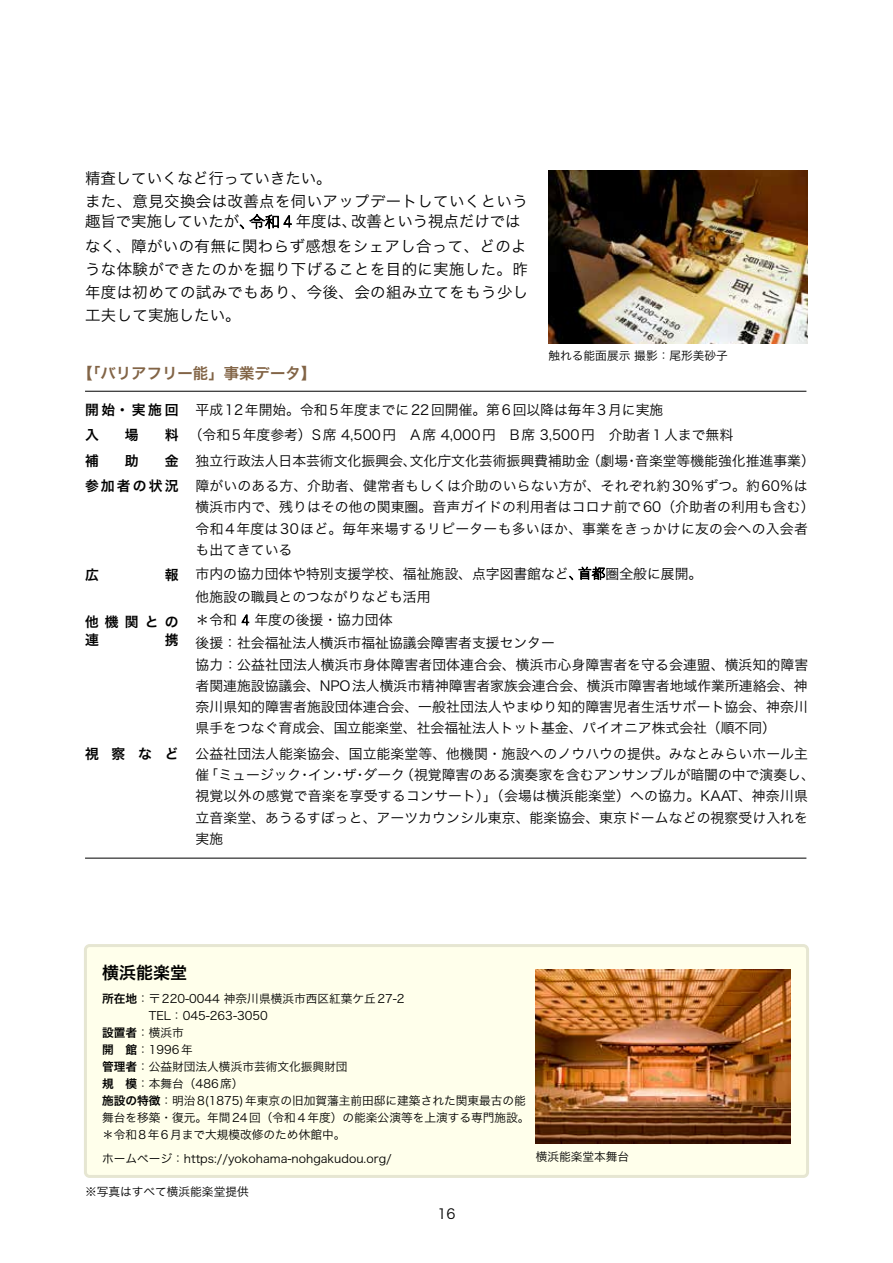
<style>
.page{position:relative;width:893px;height:1263px;background:#fff}
.page>*{position:absolute;margin:0;border:0;box-sizing:border-box;transform-origin:0 0}
.t1{font:16.95px "Hira Kaku Std N W6";color:#000}
.t2{font:15.45px/22.8px "Hira Kaku Std N W3";letter-spacing:.025em;color:#000}
.t3{font:15.45px "Hira Kaku Std N W6";color:#826446}
.t4{font:13.8px/21.3px "Hira Kaku Std N W3";letter-spacing:.005em;color:#000}
.t5{font:13.8px/25.5px "Hira Kaku Std N W6";letter-spacing:.19em;color:#000}
.t6{font:11.7px/17px "Hira Kaku Std N W3";color:#000}
.s1{font-family:"Yu Gothic UI";font-weight:300}
.s2{font-family:"Hira Kaku Std N W6"}
</style>
<div class="page">
<div style="left:85px;top:945px;width:722px;height:231px;background:#ffffeb;border-radius:4px"></div>
<div style="left:84px;top:944px;width:725px;height:234px;border:3px solid #e6e6d2;border-radius:4px"></div>
<img style="left:549px;top:170px;width:259px;height:173px">
<img style="left:536px;top:969px;width:255px;height:175px">
<hr style="left:85px;top:391px;width:721px;height:1px;background:#000">
<hr style="left:85px;top:858px;width:721px;height:1px;background:#000">
<p class="t2" style="left:85px;top:166px;width:444px">精査していくなど行っていきたい。<br>また、意見交換会は改善点を伺いアップデートしていくという</p>
<p class="t2" style="left:85px;top:209px;width:443px;line-height:24.9px">趣旨で実施していたが<span class="s1">、令和４</span>年度は、改善という視点だけではなく、障がいの有無に関わらず感想をシェアし合って、どのよ</p>
<p class="t2" style="left:85px;top:258px;width:445px;text-align:justify">うな体験ができたのかを掘り下げることを目的に実施した。昨年度は初めての試みでもあり、今後、会の組み立てをもう少し工夫して実施したい。</p>
<p class="t3" style="left:77px;top:362px;width:240px">【「バリアフリー能」事業データ】</p>
<p class="t6" style="left:549px;top:347px;width:181px">触れる能面展示 撮影：尾形美砂子</p>
<p class="t5" style="left:85px;top:397px;width:95px">開始・実施回入</p>
<p class="t5" style="left:125px;top:422px;width:15px">場</p>
<p class="t5" style="left:165px;top:422px;width:15px">料</p>
<p class="t5" style="left:85px;top:448px;width:15px">補</p>
<p class="t5" style="left:125px;top:448px;width:15px">助</p>
<p class="t5" style="left:85px;top:448px;width:95px;text-align:right">金<br>参加者の状況</p>
<p class="t5" style="left:85px;top:563px;width:15px">広</p>
<p class="t5" style="left:165px;top:563px;width:15px">報</p>
<p class="t5" style="left:85px;top:613px;width:95px;line-height:18.1px">他機関との連</p>
<p class="t5" style="left:165px;top:628px;width:15px">携</p>
<p class="t5" style="left:85px;top:741px;width:95px">視察など</p>
<p class="t4" style="left:196px;top:399px;width:469px">平成12年開始。令和5年度までに22回開催。第6回以降は毎年3月に実施</p>
<p class="t4" style="left:189px;top:424px;width:546px">（令和5年度参考）S席 4,500円　A席 4,000円　B席 3,500円　介助者１人まで無料</p>
<p class="t4" style="left:196px;top:450px;width:621px">独立行政法人日本芸術文化振興会、文化庁文化芸術振興費補助金（劇場・音楽堂等機能強化推進事業）</p>
<p class="t4" style="left:196px;top:475px;width:614px">障がいのある方、介助者、健常者もしくは介助のいらない方が、それぞれ約30％ずつ。約60％は</p>
<p class="t4" style="left:196px;top:496px;width:620px">横浜市内で、残りはその他の関東圏。音声ガイドの利用者はコロナ前で60（介助者の利用も含む）令和4年度は30ほど。毎年来場するリピーターも多いほか、事業をきっかけに友の会への入会者も出てきている</p>
<p class="t4" style="left:196px;top:562px;width:508px;line-height:23.2px">市内の協力団体や特別支援学校、福祉施設、点字図書館など<span class="s1">、首都</span>圏全般に展開。他施設の職員とのつながりなども活用<br>＊令和<span class="s1">４</span>年度の後援・協力団体<br>後援：社会福祉法人横浜市福祉協議会障害者支援センター</p>
<p class="t4" style="left:196px;top:654px;width:614px;text-align:justify">協力：公益社団法人横浜市身体障害者団体連合会、横浜市心身障害者を守る会連盟、横浜知的障害者関連施設協議会、NPO法人横浜市精神障害者家族会連合会、横浜市障害者地域作業所連絡会、神奈川県知的障害者施設団体連合会、一般社団法人やまゆり知的障害児者生活サポート協会、神奈川県手をつなぐ育成会、国立能楽堂、社会福祉法人トット基金、パイオニア株式会社（順不同）</p>
<p class="t4" style="left:196px;top:743px;width:621px">公益社団法人能楽協会、国立能楽堂等、他機関・施設へのノウハウの提供。みなとみらいホール主催「ミュージック・イン・ザ・ダーク（視覚障害のある演奏家を含むアンサンブルが暗闇の中で演奏し、視覚以外の感覚で音楽を享受するコンサート）」（会場は横浜能楽堂）への協力。KAAT、神奈川県立音楽堂、あうるすぽっと、アーツカウンシル東京、能楽協会、東京ドームなどの視察受け入れを実施</p>
<p class="t1" style="left:102px;top:960px;width:87px">横浜能楽堂</p>
<p class="t6" style="left:102px;top:990px;width:429px"><span class="s2">所在地</span>：〒220-0044 神奈川県横浜市西区紅葉ケ丘27-2<br>　　　　TEL：045-263-3050<br><span class="s2">設置者</span>：横浜市<br><span class="s2">開　館</span>：1996年<br><span class="s2">管理者</span>：公益財団法人横浜市芸術文化振興財団<br><span class="s2">規　模</span>：本舞台（486席）<br><span class="s2">施設の特徴</span>：明治8(1875)年東京の旧加賀藩主前田邸に建築された関東最古の能舞台を移築・復元。年間24回（令和４年度）の能楽公演等を上演する専門施設。＊令和8年6月まで大規模改修のため休館中。</p>
<p class="t6" style="left:102px;top:1150px;width:291px">ホームページ：https://yokohama-nohgakudou.org/</p>
<p class="t6" style="left:536px;top:1147px;width:95px">横浜能楽堂本舞台</p>
<p class="t6" style="left:85px;top:1183px;width:165px">※写真はすべて横浜能楽堂提供</p>
<p class="t4" style="left:437px;top:1203px;width:20px">16</p>
</div>
